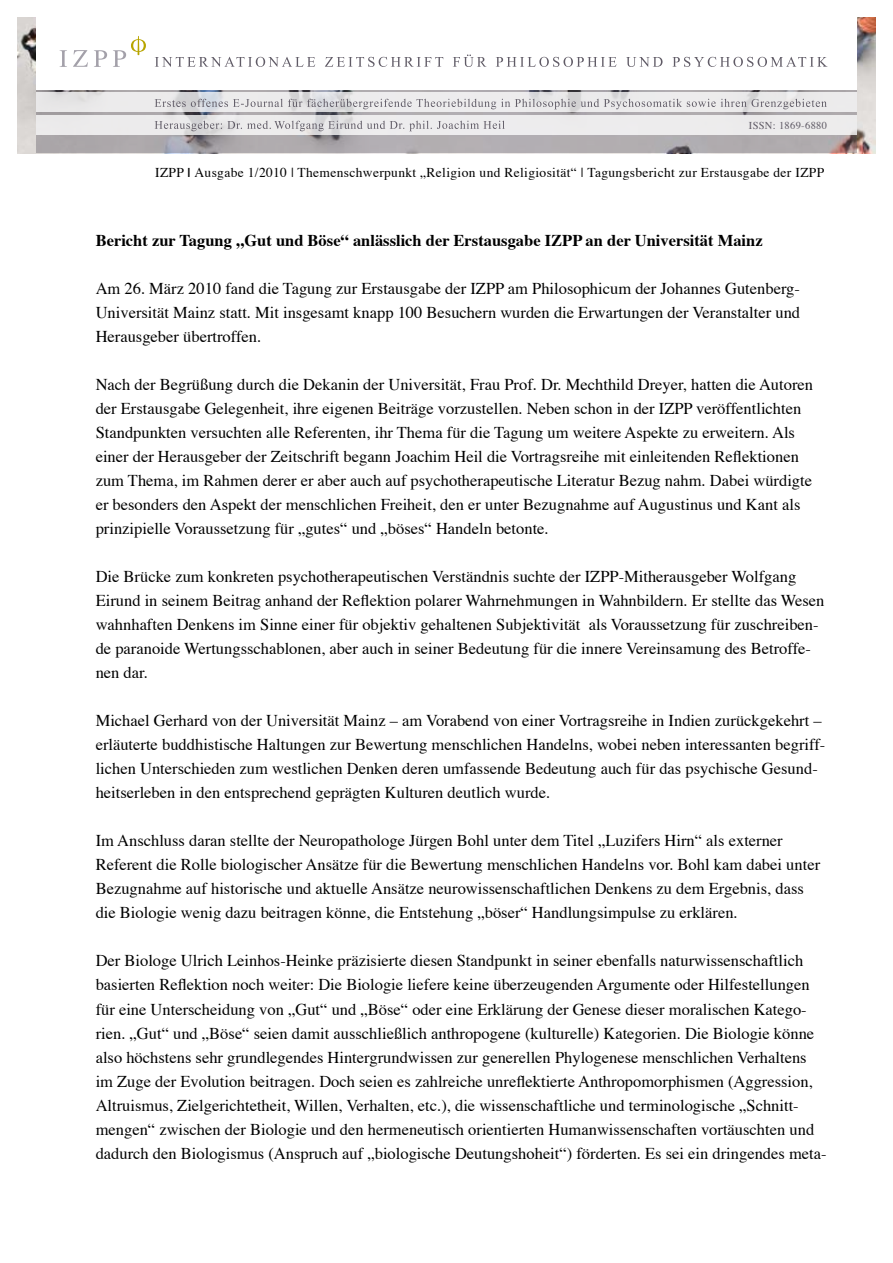
<style>
.page{position:relative;width:893px;height:1263px;background:#fff}
.page>*{position:absolute;margin:0;border:0;box-sizing:border-box;transform-origin:0 0}
.t1{font:16.5px/24px "Times";color:#000}
.t2{font:700 16.5px "Times";color:#000}
.t3{font:13.5px "Times";letter-spacing:.025em;color:#000}
.t4{font:10.5px "Times";letter-spacing:.03em;color:#605b66}
.s1{font-weight:700}
</style>
<div class="page">
<img style="left:17px;top:17px;width:859px;height:136px">
<svg style="left:36px;top:90px;width:821px;height:63px;background:#aeaaad"></svg>
<div style="left:36px;top:115px;width:821px;height:19px;background:#edecec"></div>
<svg style="left:36px;top:93px;width:821px;height:19px;background:#e8e7e8"></svg>
<div style="left:36px;top:13px;width:821px;height:77px;background:#fff"></div>
<svg style="left:155px;top:55px;width:673px;height:12px"></svg>
<svg style="left:155px;top:99px;width:672px;height:10px;background:#cfced1"></svg>
<svg style="left:155px;top:121px;width:350px;height:10px"></svg>
<svg style="left:60px;top:50px;width:7px;height:17px"></svg>
<svg style="left:73px;top:50px;width:15px;height:17px"></svg>
<svg style="left:94px;top:50px;width:13px;height:17px"></svg>
<svg style="left:113px;top:36px;width:33px;height:31px"></svg>
<p class="t4" style="left:749px;top:115px;width:80px">ISSN: 1869-6880</p>
<p class="t3" style="left:155px;top:160px;width:671px">IZPP <span class="s1">|</span> Ausgabe 1/2010 | Themenschwerpunkt „Religion und Religiosität“ | Tagungsbericht zur Erstausgabe der IZPP</p>
<p class="t2" style="left:96px;top:225px;width:668px">Bericht zur Tagung „Gut und Böse“ anlässlich der Erstausgabe IZPP an der Universität Mainz</p>
<p class="t1" style="left:96px;top:275px;width:706px;text-align:justify">Am 26. März 2010 fand die Tagung zur Erstausgabe der IZPP am Philosophicum der Johannes Gutenberg-Universität Mainz statt. Mit insgesamt knapp 100 Besuchern wurden die Erwartungen der Veranstalter und Herausgeber übertroffen.</p>
<p class="t1" style="left:96px;top:371px;width:719px">Nach der Begrüßung durch die Dekanin der Universität, Frau Prof. Dr. Mechthild Dreyer, hatten die Autoren der Erstausgabe Gelegenheit, ihre eigenen Beiträge vorzustellen. Neben schon in der IZPP veröffentlichten Standpunkten versuchten alle Referenten, ihr Thema für die Tagung um weitere Aspekte zu erweitern. Als einer der Herausgeber der Zeitschrift begann Joachim Heil die Vortragsreihe mit einleitenden Reflektionen zum Thema, im Rahmen derer er aber auch auf psychotherapeutische Literatur Bezug nahm. Dabei würdigte er besonders den Aspekt der menschlichen Freiheit, den er unter Bezugnahme auf Augustinus und Kant als prinzipielle Voraussetzung für „gutes“ und „böses“ Handeln betonte.</p>
<p class="t1" style="left:96px;top:563px;width:730px">Die Brücke zum konkreten psychotherapeutischen Verständnis suchte der IZPP-Mitherausgeber Wolfgang Eirund in seinem Beitrag anhand der Reflektion polarer Wahrnehmungen in Wahnbildern. Er stellte das Wesen wahnhaften Denkens im Sinne einer für objektiv gehaltenen Subjektivität als Voraussetzung für zuschreiben&shy;de paranoide Wertungsschablonen, aber auch in seiner Bedeutung für die innere Vereinsamung des Betroffe&shy;nen dar.</p>
<p class="t1" style="left:96px;top:707px;width:731px">Michael Gerhard von der Universität Mainz – am Vorabend von einer Vortragsreihe in Indien zurückgekehrt – erläuterte buddhistische Haltungen zur Bewertung menschlichen Handelns, wobei neben interessanten begriff&shy;lichen Unterschieden zum westlichen Denken deren umfassende Bedeutung auch für das psychische Gesund&shy;heitserleben in den entsprechend geprägten Kulturen deutlich wurde.</p>
<p class="t1" style="left:96px;top:827px;width:726px">Im Anschluss daran stellte der Neuropathologe Jürgen Bohl unter dem Titel „Luzifers Hirn“ als externer Referent die Rolle biologischer Ansätze für die Bewertung menschlichen Handelns vor. Bohl kam dabei unter Bezugnahme auf historische und aktuelle Ansätze neurowissenschaftlichen Denkens zu dem Ergebnis, dass die Biologie wenig dazu beitragen könne, die Entstehung „böser“ Handlungsimpulse zu erklären.</p>
<p class="t1" style="left:96px;top:947px;width:732px">Der Biologe Ulrich Leinhos-Heinke präzisierte diesen Standpunkt in seiner ebenfalls naturwissenschaftlich basierten Reflektion noch weiter: Die Biologie liefere keine überzeugenden Argumente oder Hilfestellungen für eine Unterscheidung von „Gut“ und „Böse“ oder eine Erklärung der Genese dieser moralischen Katego&shy;rien. „Gut“ und „Böse“ seien damit ausschließlich anthropogene (kulturelle) Kategorien. Die Biologie könne also höchstens sehr grundlegendes Hintergrundwissen zur generellen Phylogenese menschlichen Verhaltens im Zuge der Evolution beitragen. Doch seien es zahlreiche unreflektierte Anthropomorphismen (Aggression, Altruismus, Zielgerichtetheit, Willen, Verhalten, etc.), die wissenschaftliche und terminologische „Schnitt&shy;mengen“ zwischen der Biologie und den hermeneutisch orientierten Humanwissenschaften vortäuschten und dadurch den Biologismus (Anspruch auf „biologische Deutungshoheit“) förderten. Es sei ein dringendes meta-</p>
</div>
